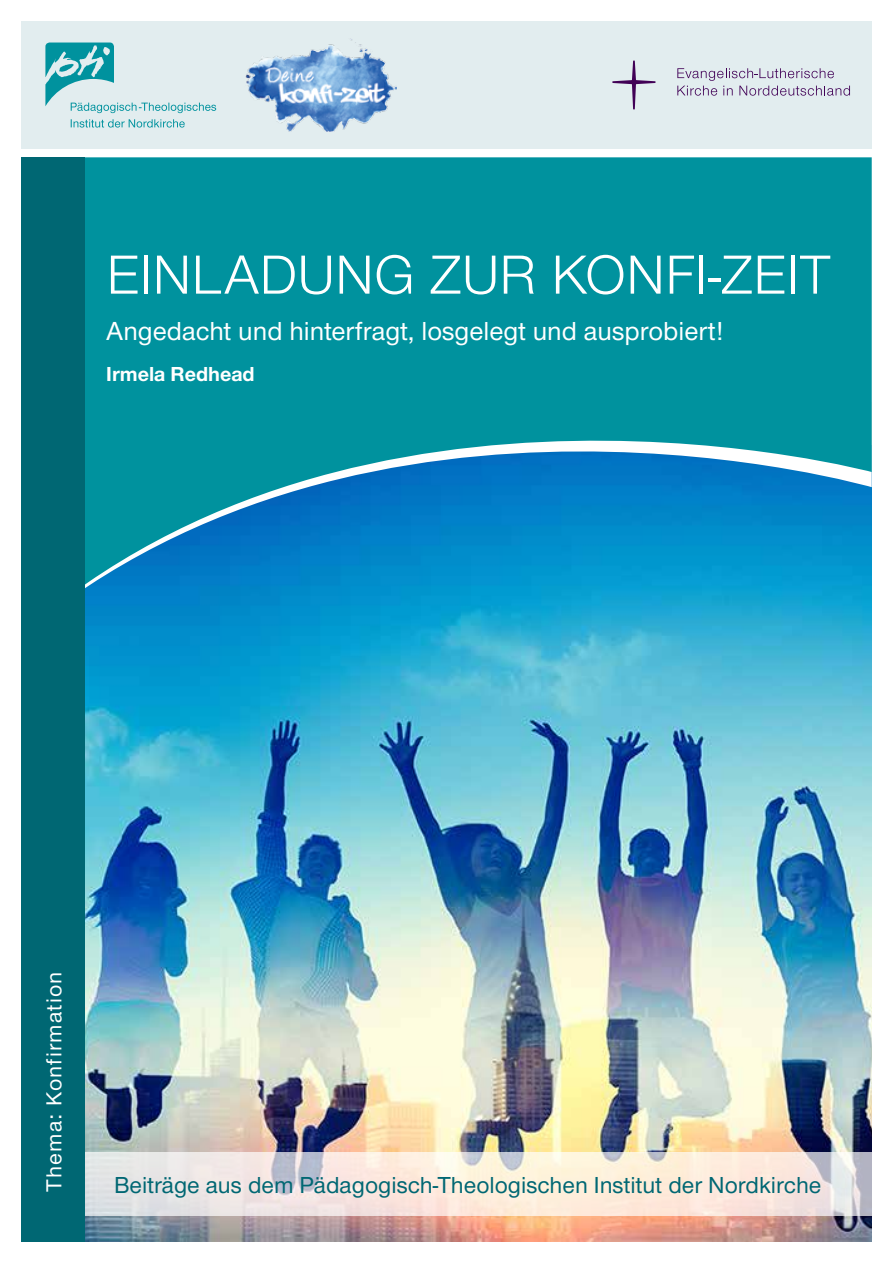
<style>
.page{position:relative;width:893px;height:1263px;background:#fff}
.page>*{position:absolute;margin:0;border:0;box-sizing:border-box;transform-origin:0 0}
.t1{font:57px "Nordelbica";color:#fff}
.t2{font:500 27px "Nordelbica";color:#fff}
.t3{font:500 24px "Nordelbica";color:#006773}
.t4{font:500 22.5px "Nordelbica";letter-spacing:.05em;color:#fff}
.t5{font:700 21px "Nordelbica";color:#fff}
</style>
<div class="page">
<img style="left:85px;top:636px;width:787px;height:606px">
<div style="left:21px;top:21px;width:851px;height:128px;background:#e2edef"></div>
<svg style="left:85px;top:157px;width:787px;height:477px;fill:#00929e"></svg>
<svg style="left:71px;top:119px;width:114px;height:9px"></svg>
<svg style="left:45px;top:43px;width:171px;height:70px"></svg>
<svg style="left:677px;top:68px;width:173px;height:28px"></svg>
<svg style="left:612px;top:61px;width:43px;height:48px"></svg>
<svg style="left:85px;top:1152px;width:787px;height:64px"></svg>
<div style="left:21px;top:157px;width:64px;height:1085px;background:#006773"></div>
<img style="left:245px;top:38px;width:152px;height:94px">
<h1 class="t1" style="left:106px;top:242px;width:726px">EINLADUNG ZUR KONFI-ZEIT</h1>
<p class="t2" style="left:106px;top:315px;width:619px">Angedacht und hinterfragt, losgelegt und ausprobiert!</p>
<p class="t5" style="left:106px;top:361px;width:150px">Irmela Redhead</p>
<p class="t4" style="left:41px;top:1192px;width:221px;rotate:-90deg">Thema: Konfirmation</p>
<p class="t3" style="left:114px;top:1171px;width:709px">Beiträge aus dem Pädagogisch-Theologischen Institut der Nordkirche</p>
</div>
